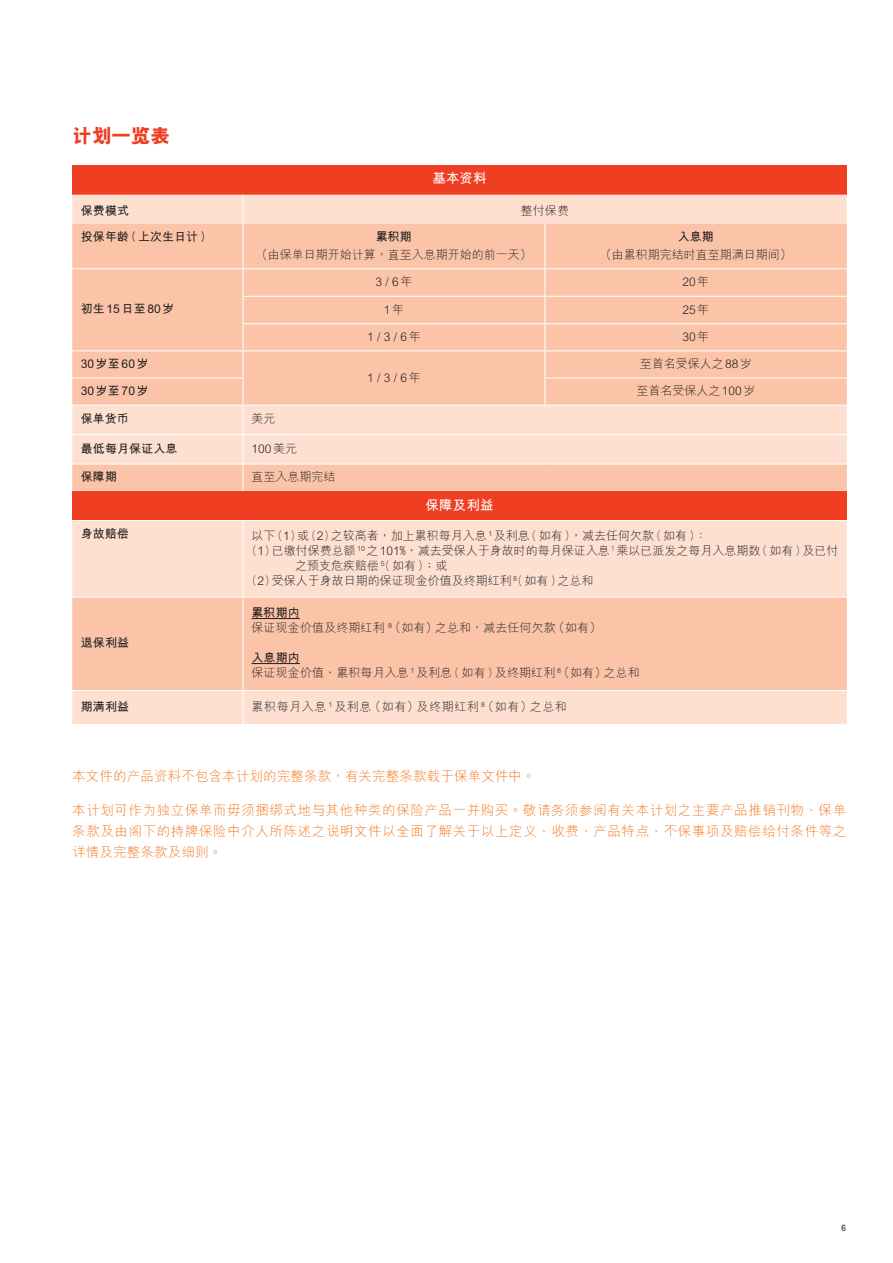
<style>
.page{position:relative;width:893px;height:1263px;background:#fff}
.page>*{position:absolute;margin:0;border:0;box-sizing:border-box;transform-origin:0 0}
.t1{font:800 19.5px "M Hei HKS";color:#ef3e22}
.t2{font:300 13.5px/21px "M Hei HKS";letter-spacing:.01em;color:#f47921;text-align:justify}
.t3{font:700 13.5px "M Hei HKS";letter-spacing:.01em;color:#fff}
.t4{font:300 12px/15px "M Hei HKS";color:#231f20}
.t5{font:700 12px "M Hei HKS";letter-spacing:.01em;color:#231f20}
.t6{font:300 12px "M Hei HKS";letter-spacing:.05em;color:#231f20}
.t7{font:700 12px "M Hei HKS";letter-spacing:.07em;color:#231f20}
.t8{font:700 12px "M Hei HKS";letter-spacing:.075em;color:#231f20}
.t9{font:700 9px "Arial";color:#636366}
.s1{font-weight:700}
</style>
<div class="page">
<div style="left:72px;top:165px;width:775px;height:30px;background:#ef3e22"></div>
<div style="left:72px;top:195px;width:775px;height:29px;background:#fde0d0"></div>
<div style="left:72px;top:224px;width:775px;height:44px;background:#fbc4a9"></div>
<hr style="left:545px;top:224px;width:1px;height:44px;background:#fff">
<hr style="left:243px;top:224px;width:1px;height:44px;background:#fff">
<svg style="left:72px;top:269px;width:775px;height:222px;background:#fbccb5"></svg>
<hr style="left:545px;top:378px;width:302px;height:1px;background:#fff">
<hr style="left:72px;top:434px;width:171px;height:1px;background:#fff">
<hr style="left:243px;top:434px;width:302px;height:1px;background:#fff">
<hr style="left:545px;top:434px;width:302px;height:1px;background:#fff">
<hr style="left:72px;top:405px;width:171px;height:1px;background:#fff">
<hr style="left:243px;top:405px;width:302px;height:1px;background:#fff">
<hr style="left:545px;top:405px;width:302px;height:1px;background:#fff">
<hr style="left:72px;top:464px;width:171px;height:1px;background:#fff">
<svg style="left:243px;top:195px;width:1px;height:29px"></svg>
<hr style="left:72px;top:350px;width:171px;height:1px;background:#fff">
<hr style="left:72px;top:378px;width:171px;height:1px;background:#fff">
<div style="left:72px;top:491px;width:775px;height:29px;background:#ef3e22"></div>
<div style="left:72px;top:521px;width:775px;height:203px;background:#fde0d0"></div>
<div style="left:72px;top:598px;width:775px;height:92px;background:#fbc4a9"></div>
<hr style="left:243px;top:521px;width:1px;height:76px;background:#fff">
<hr style="left:243px;top:597px;width:1px;height:93px;background:#fff">
<hr style="left:243px;top:691px;width:1px;height:33px;background:#fff">
<hr style="left:72px;top:597px;width:171px;height:1px;background:#fff">
<hr style="left:243px;top:597px;width:604px;height:1px;background:#fff">
<hr style="left:72px;top:690px;width:171px;height:1px;background:#fff">
<hr style="left:243px;top:690px;width:604px;height:1px;background:#fff">
<hr style="left:252px;top:618px;width:48px;height:1px;background:#231f20">
<hr style="left:252px;top:663px;width:48px;height:1px;background:#231f20">
<h1 class="t1" style="left:72px;top:123px;width:99px">計劃一覽表</h1>
<p class="t3" style="left:432px;top:168px;width:56px">基本資料</p>
<p class="t5" style="left:81px;top:202px;width:50px">保費模式</p>
<p class="t4" style="left:521px;top:202px;width:50px">整付保費</p>
<p class="t5" style="left:81px;top:228px;width:126px">投保年齡(上次生日計)</p>
<p class="t5" style="left:376px;top:228px;width:37px">累積期</p>
<p class="t4" style="left:256px;top:246px;width:277px">（由保單日期開始計算，直至入息期開始的前一天）</p>
<p class="t5" style="left:678px;top:228px;width:37px">入息期</p>
<p class="t4" style="left:600px;top:246px;width:193px">（由累積期完結時直至期滿日期間）</p>
<p class="t8" style="left:81px;top:300px;width:95px">初生15日至80歲</p>
<p class="t7" style="left:81px;top:355px;width:69px">30歲至60歲</p>
<p class="t4" style="left:376px;top:274px;width:38px">3 / 6年</p>
<p class="t4" style="left:682px;top:274px;width:28px">20年</p>
<p class="t4" style="left:384px;top:301px;width:22px">1年</p>
<p class="t4" style="left:682px;top:301px;width:28px">25年</p>
<p class="t4" style="left:367px;top:328px;width:55px">1 / 3 / 6年</p>
<p class="t4" style="left:682px;top:328px;width:28px">30年</p>
<p class="t4" style="left:367px;top:369px;width:55px">1 / 3 / 6年</p>
<p class="t4" style="left:640px;top:356px;width:114px">至首名受保人之88歲</p>
<p class="t7" style="left:81px;top:382px;width:69px">30歲至70歲</p>
<p class="t4" style="left:636px;top:383px;width:121px">至首名受保人之100歲</p>
<p class="t5" style="left:81px;top:410px;width:50px">保單貨幣</p>
<p class="t4" style="left:251px;top:411px;width:25px">美元</p>
<p class="t5" style="left:81px;top:440px;width:98px">最低每月保證入息</p>
<p class="t4" style="left:251px;top:440px;width:47px">100美元</p>
<p class="t5" style="left:81px;top:468px;width:38px">保障期</p>
<p class="t4" style="left:251px;top:469px;width:85px">直至入息期完結</p>
<p class="t3" style="left:426px;top:495px;width:70px">保障及利益</p>
<p class="t5" style="left:81px;top:524px;width:50px">身故賠償</p>
<p class="t4" style="left:251px;top:527px;width:457px">以下(1)或(2)之較高者，加上累積每月入息 <sup>1</sup> 及利息(如有)，減去任何欠款(如有)：</p>
<p class="t4" style="left:252px;top:542px;width:588px">(1)已繳付保費總額 <sup>10</sup> 之101%，減去受保人於身故時的每月保證入息 <sup>1</sup> 乘以已派發之每月入息期數(如有)及已付</p>
<p class="t4" style="left:295px;top:557px;width:154px">之預支危疾賠償 <sup>5</sup>(如有)；或</p>
<p class="t4" style="left:252px;top:572px;width:344px">(2)受保人於身故日期的保證現金價值及終期紅利 <sup>8</sup>(如有)之總和</p>
<p class="t5" style="left:81px;top:634px;width:50px">退保利益</p>
<p class="t4" style="left:252px;top:605px;width:351px"><span class="s1">累積期內<br></span>保證現金價值及終期紅利 <sup>8</sup>（如有）之總和，減去任何欠款（如有）</p>
<p class="t4" style="left:252px;top:650px;width:390px"><span class="s1">入息期內<br></span>保證現金價值、累積每月入息 <sup>1</sup> 及利息(如有)及終期紅利 <sup>8</sup>（如有）之總和</p>
<p class="t5" style="left:81px;top:698px;width:50px">期滿利益</p>
<p class="t6" style="left:252px;top:698px;width:317px">累積每月入息 <sup>1</sup> 及利息（如有）及終期紅利 <sup>8</sup>（如有）之總和</p>
<p class="t2" style="left:72px;top:765px;width:465px">本文件的產品資料不包含本計劃的完整條款，有關完整條款載於保單文件中。</p>
<p class="t2" style="left:72px;top:799px;width:776px">本計劃可作為獨立保單而毋須捆綁式地與其他種類的保險產品一併購買。敬請務須參閱有關本計劃之主要產品推銷刊物、保單條款及由閣下的持牌保險中介人所陳述之說明文件以全面了解關於以上定義、收費、產品特點、不保事項及賠償給付條件等之詳情及完整條款及細則。</p>
<p class="t9" style="left:841px;top:1222px;width:7px">6</p>
</div>
